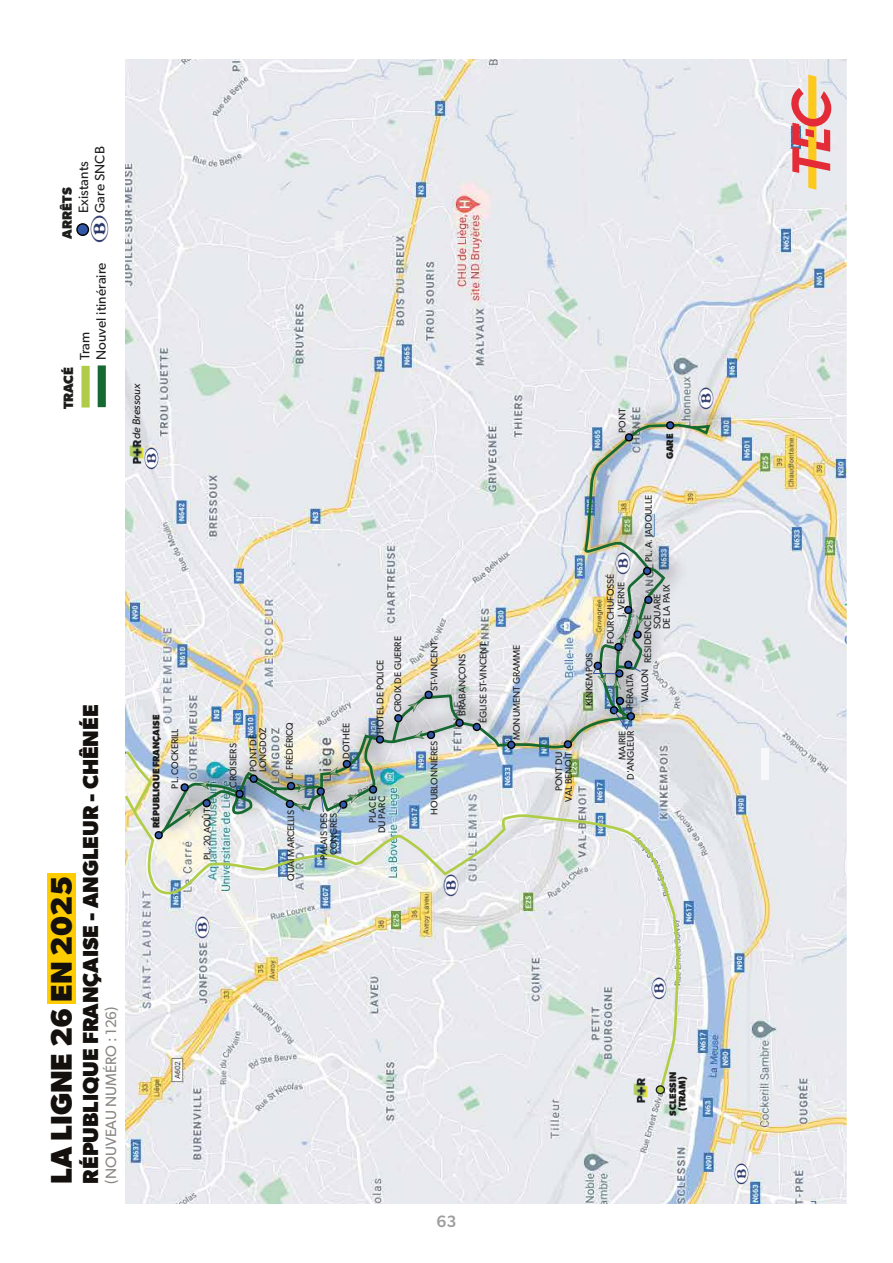
<style>
.page{position:relative;width:893px;height:1263px;background:#fff}
.page>*{position:absolute;margin:0;border:0;box-sizing:border-box;transform-origin:0 0}
.t1{font:700 30px "Gibson";color:#13100d}
.t2{font:700 21.75px "Gibson";color:#13100d}
.t3{font:500 16.5px "Gibson";color:#9d9d9c}
.t4{font:15px "Gibson";color:#898684}
.t5{font:13.65px/16.4px "Gibson";letter-spacing:.01em;color:#1d1d1b}
.t6{font:700 13.65px "Gibson";letter-spacing:.01em;color:#1d1d1b}
.t7{font:italic 10.95px "Gibson";color:#1d1d1b}
.t8{font:9.6px/9.6px "Gibson";color:#1d1d1b}
.t9{font:700 9.6px/9.6px "Gibson";color:#1d1d1b;text-align:center}
</style>
<div class="page">
<img style="left:126px;top:60px;width:720px;height:1143px">
<div style="left:336px;top:232px;width:7px;height:19px;background:#f8f7f6"></div>
<svg style="left:125px;top:841px;width:555px;height:252px;background:#e4e6e4"></svg>
<img style="left:141px;top:392px;width:705px;height:461px">
<img style="left:319px;top:569px;width:347px;height:242px">
<svg style="left:787px;top:75px;width:47px;height:115px;background:#e7b1a0"></svg>
<div style="left:47px;top:873px;width:29px;height:131px;background:#fc0"></div>
<div style="left:81px;top:366px;width:9px;height:41px;background:#b0cc47"></div>
<div style="left:98px;top:365px;width:8px;height:42px;background:#166930"></div>
<div style="left:77px;top:224px;width:11px;height:11px;background:#3257a4;border-radius:50%"></div>
<div style="left:76px;top:223px;width:13px;height:13px;border:1px solid #000;border-radius:50%"></div>
<img style="left:91px;top:216px;width:18px;height:27px">
<img style="left:652px;top:978px;width:14px;height:22px">
<img style="left:632px;top:1078px;width:16px;height:25px">
<div style="left:656px;top:1086px;width:8px;height:8px;background:#b0cc47;border-radius:50%"></div>
<div style="left:656px;top:1085px;width:9px;height:9px;border:1px solid #1d1d1b;border-radius:50%"></div>
<img style="left:444px;top:874px;width:14px;height:22px">
<img style="left:195px;top:917px;width:15px;height:22px">
<img style="left:734px;top:1163px;width:15px;height:22px">
<img style="left:699px;top:388px;width:14px;height:22px">
<img style="left:144px;top:447px;width:15px;height:22px">
<img style="left:129px;top:439px;width:15px;height:26px">
<svg style="left:368px;top:784px;width:11px;height:11px"></svg>
<img style="left:375px;top:689px;width:108px;height:56px">
<svg style="left:507px;top:739px;width:10px;height:12px"></svg>
<svg style="left:563px;top:738px;width:11px;height:12px"></svg>
<img style="left:592px;top:659px;width:49px;height:71px">
<svg style="left:614px;top:594px;width:40px;height:59px;background:#a7b3b2"></svg>
<img style="left:583px;top:419px;width:129px;height:158px">
<img style="left:125px;top:748px;width:234px;height:93px">
<h3 class="t5" style="left:75px;top:213px;width:68px;rotate:-90deg">Existants<br>Gare SNCB</h3>
<h3 class="t6" style="left:59px;top:239px;width:53px;rotate:-90deg">ARRÊTS</h3>
<h3 class="t5" style="left:76px;top:360px;width:99px;rotate:-90deg">Tram<br>Nouvel itinéraire</h3>
<h3 class="t6" style="left:60px;top:409px;width:44px;rotate:-90deg">TRACÉ</h3>
<p class="t7" style="left:130px;top:439px;width:57px;rotate:-90deg">de Bressoux</p>
<h2 class="t2" style="left:78px;top:1183px;width:480px;rotate:-90deg">RÉPUBLIQUE FRANÇAISE - ANGLEUR - CHÊNÉE</h2>
<h1 class="t1" style="left:44px;top:1183px;width:309px;rotate:-90deg">LA LIGNE 26 EN 2025</h1>
<h3 class="t4" style="left:102px;top:1183px;width:178px;rotate:-90deg">(NOUVEAU NUMÉRO : 126)</h3>
<p class="t9" style="left:151px;top:828px;width:115px;rotate:-90deg">RÉPUBLIQUE FRANÇAISE</p>
<p class="t8" style="left:170px;top:788px;width:61px;rotate:-90deg">PL. COCKERILL</p>
<p class="t8" style="left:202px;top:860px;width:53px;rotate:-90deg">PL. 20 AOÛT</p>
<p class="t8" style="left:223px;top:772px;width:39px;line-height:19.8px;text-indent:-16px;rotate:-90deg">CROISIERS<br>PONT DE</p>
<p class="t8" style="left:258px;top:772px;width:46px;rotate:-90deg">LONGDOZ</p>
<p class="t8" style="left:285px;top:779px;width:58px;rotate:-90deg">L. FRÉDÉRICQ</p>
<p class="t8" style="left:286px;top:881px;width:72px;rotate:-90deg">QUAI MARCELLIS</p>
<p class="t8" style="left:341px;top:759px;width:37px;rotate:-90deg">DOTHÉE</p>
<p class="t8" style="left:319px;top:860px;width:49px;text-align:center;rotate:-90deg">PALAIS DES<br>CONGRÈS</p>
<p class="t8" style="left:371px;top:712px;width:78px;line-height:17.7px;text-indent:-21px;rotate:-90deg">HÔTEL DE POLICE<br>CROIX DE GUERRE</p>
<p class="t8" style="left:429px;top:691px;width:52px;rotate:-90deg">ST-VINCENT</p>
<p class="t8" style="left:429px;top:815px;width:76px;rotate:-90deg">HOUBLONNIÈRES</p>
<p class="t8" style="left:367px;top:833px;width:39px;text-align:right;rotate:-90deg">PLACE<br>DU PARC</p>
<p class="t8" style="left:451px;top:723px;width:82px;line-height:21px;text-align:center;rotate:-90deg">BRABANÇONS<br>ÉGLISE ST-VINCENT</p>
<p class="t8" style="left:512px;top:740px;width:97px;rotate:-90deg">MONUMENT GRAMME</p>
<h3 class="t3" style="left:437px;top:1212px;width:21px">63</h3>
<p class="t8" style="left:617px;top:433px;width:26px;rotate:-90deg">PONT</p>
<p class="t9" style="left:665px;top:459px;width:27px;rotate:-90deg">GARE</p>
<p class="t8" style="left:554px;top:802px;width:51px;text-align:right;rotate:-90deg">PONT DU<br>VAL BENOÎT</p>
<p class="t8" style="left:584px;top:706px;width:55px;rotate:-90deg">KINKEMPOIS</p>
<p class="t8" style="left:644px;top:562px;width:68px;rotate:-90deg">PL. A. JADOULLE</p>
<p class="t8" style="left:606px;top:644px;width:72px;rotate:-90deg">FOURCHUFOSSÉ</p>
<p class="t8" style="left:616px;top:617px;width:37px;rotate:-90deg">J. VERNE</p>
<p class="t8" style="left:652px;top:629px;width:46px;rotate:-90deg">SQUARE<br>DE LA PAIX</p>
<p class="t8" style="left:643px;top:663px;width:49px;rotate:-90deg">RÉSIDENCE</p>
<p class="t8" style="left:622px;top:702px;width:35px;line-height:15px;text-indent:-6px;rotate:-90deg">PÉRALTA<br>VALLON</p>
<p class="t8" style="left:618px;top:780px;width:51px;line-height:8.1px;text-align:right;rotate:-90deg">MAIRIE<br>D’ANGLEUR</p>
<p class="t9" style="left:668px;top:1115px;width:45px;rotate:-90deg">SCLESSIN (TRAM)</p>
</div>
